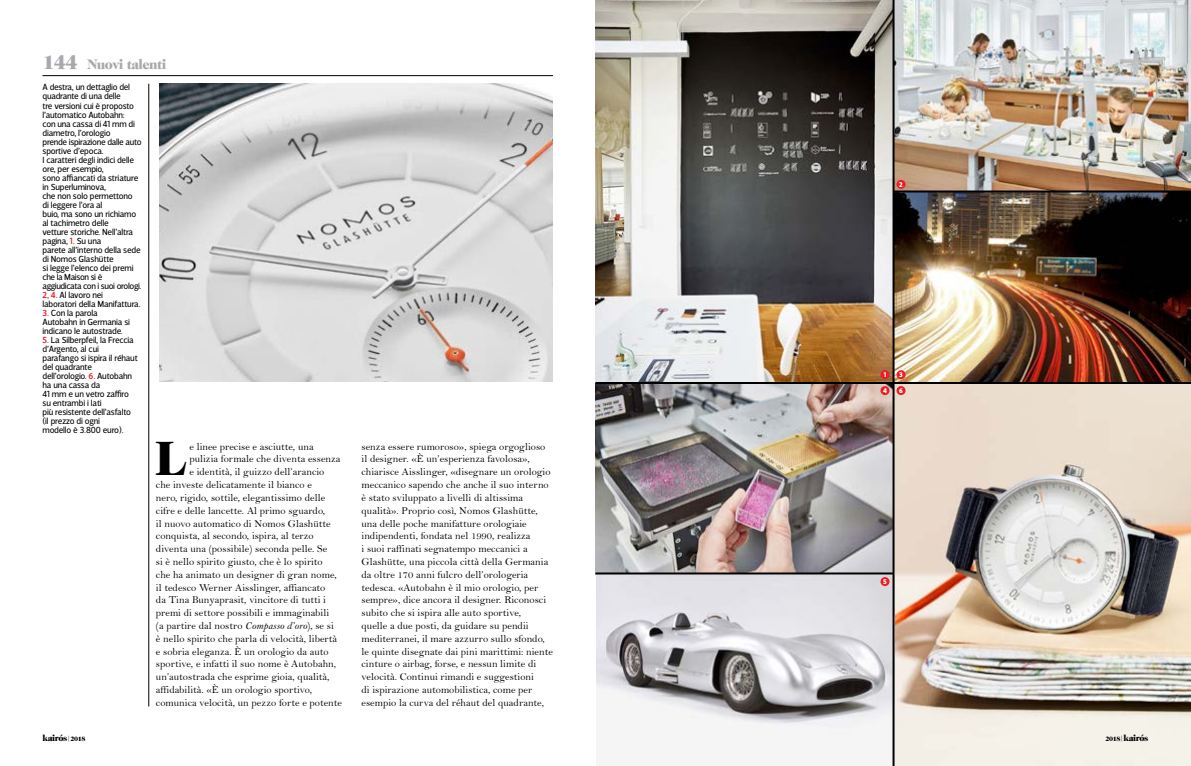
<style>
.page{position:relative;width:1191px;height:766px;background:#fff}
.page>*{position:absolute;margin:0;border:0;box-sizing:border-box;transform-origin:0 0}
.t1{font:900 48.1px "Caslon Two Twenty Four";color:#000}
.t2{font:900 14px "Caslon Two Twenty Four";letter-spacing:-.04em;color:#a7a9ac}
.t3{font:10.5px/12.8px "Bell";letter-spacing:.005em;color:#000}
.t4{font:9px/9px "Velino Sans";letter-spacing:-.02em;color:#000}
.t5{font:900 9px "Caslon Two Twenty Four";letter-spacing:-.04em;color:#000}
.t6{font:900 6.9px "Velino Sans";color:#fff}
.s1{font-size:20px}
.s2{font-weight:500;color:#ed1d24}
.s3{font-family:"Bell";font-weight:400;font-size:6.5px}
.s4{font-size:6.5px}
.s5{font-family:"Bell MT Italic"}
</style>
<div class="page">
<hr style="left:149px;top:84px;width:1px;height:622px;background:#000">
<img style="left:159px;top:84px;width:394px;height:298px">
<img style="left:595px;top:0;width:297px;height:572px">
<img style="left:894px;top:0;width:297px;height:765px">
<img style="left:597px;top:574px;width:295px;height:161px">
<hr style="left:595px;top:572px;width:298px;height:2px;background:#000">
<hr style="left:893px;top:190px;width:297px;height:2px;background:#000">
<hr style="left:892px;top:0;width:2px;height:765px;background:#000">
<hr style="left:595px;top:382px;width:596px;height:2px;background:#000">
<hr style="left:43px;top:75px;width:510px;height:1px;background:#000">
<div style="left:880px;top:370px;width:9px;height:9px;background:#ed1d24;border-radius:50%"></div>
<div style="left:896px;top:370px;width:9px;height:9px;background:#ed1d24;border-radius:50%"></div>
<div style="left:880px;top:386px;width:9px;height:9px;background:#ed1d24;border-radius:50%"></div>
<div style="left:880px;top:577px;width:9px;height:9px;background:#ed1d24;border-radius:50%"></div>
<div style="left:896px;top:386px;width:9px;height:9px;background:#ed1d24;border-radius:50%"></div>
<div style="left:896px;top:180px;width:9px;height:9px;background:#ed1d24;border-radius:50%"></div>
<h2 class="t2" style="left:43px;top:56px;width:126px"><span class="s1">144</span> Nuovi talenti</h2>
<p class="t4" style="left:43px;top:83px;width:101px">A destra, un dettaglio del quadrante di una delle<br>tre versioni cui è proposto l’automatico Autobahn:<br>con una cassa di 41 mm di diametro, l’orologio<br>prende ispirazione dalle auto sportive d’epoca.<br>I caratteri degli indici delle ore, per esempio,<br>sono affiancati da striature in Superluminova,<br>che non solo permettono<br>di leggere l’ora al<br>buio, ma sono un richiamo al tachimetro delle<br>vetture storiche. Nell’altra pagina, <span class="s2">1.</span> Su una<br>parete all’interno della sede di Nomos Glashütte<br>si legge l’elenco dei premi che la Maison si è aggiudicata con i suoi orologi.<br><span class="s2">2, 4.</span> Al lavoro nei<br>laboratori della Manifattura.</p>
<p class="t4" style="left:43px;top:308px;width:89px"><span class="s2">3.</span> Con la parola<br>Autobahn in Germania si indicano le autostrade.</p>
<p class="t4" style="left:43px;top:335px;width:97px"><span class="s2">5.</span> La Silberpfeil, la Freccia d’Argento, al cui<br>parafango si ispira il réhaut del quadrante dell’orologio. <span class="s2">6.</span> Autobahn ha una cassa da<br>41 mm e un vetro zaffiro su entrambi i lati<br>più resistente dell’asfalto (il prezzo di ogni<br>modello è 3.800 euro).</p>
<p class="t5" style="left:43px;top:732px;width:44px">kairós<span class="s3">|</span><span class="s4">2018</span></p>
<h1 class="t1" style="left:155px;top:430px;width:34px">L</h1>
<p class="t3" style="left:189px;top:439px;width:126px">e linee precise e asciutte, una</p>
<p class="t3" style="left:189px;top:452px;width:153px">pulizia formale che diventa essenza</p>
<p class="t3" style="left:189px;top:465px;width:136px">e identità, il guizzo dell’arancio</p>
<p class="t3" style="left:156px;top:478px;width:157px">che investe delicatamente il bianco e</p>
<p class="t3" style="left:156px;top:491px;width:171px">nero, rigido, sottile, elegantissimo delle</p>
<p class="t3" style="left:156px;top:503px;width:171px">cifre e delle lancette. Al primo sguardo,</p>
<p class="t3" style="left:156px;top:516px;width:176px">il nuovo automatico di Nomos Glashütte</p>
<p class="t3" style="left:156px;top:529px;width:159px">conquista, al secondo, ispira, al terzo</p>
<p class="t3" style="left:156px;top:542px;width:173px">diventa una (possibile) seconda pelle. Se</p>
<p class="t3" style="left:156px;top:555px;width:168px">si è nello spirito giusto, che è lo spirito</p>
<p class="t3" style="left:156px;top:567px;width:182px">che ha animato un designer di gran nome,</p>
<p class="t3" style="left:156px;top:580px;width:171px">il tedesco Werner Aisslinger, affiancato</p>
<p class="t3" style="left:156px;top:593px;width:172px">da Tina Bunyaprasit, vincitore di tutti i</p>
<p class="t3" style="left:156px;top:606px;width:175px">premi di settore possibili e immaginabili</p>
<p class="t3" style="left:156px;top:619px;width:179px">(a partire dal nostro <span class="s5">Compasso d’oro</span>), se si</p>
<p class="t3" style="left:156px;top:631px;width:183px">è nello spirito che parla di velocità, libertà</p>
<p class="t3" style="left:156px;top:644px;width:174px">e sobria eleganza. È un orologio da auto</p>
<p class="t3" style="left:156px;top:657px;width:182px">sportive, e infatti il suo nome è Autobahn,</p>
<p class="t3" style="left:156px;top:670px;width:175px">un’autostrada che esprime gioia, qualità,</p>
<p class="t3" style="left:156px;top:683px;width:157px">affidabilità. «È un orologio sportivo,</p>
<p class="t3" style="left:156px;top:695px;width:188px">comunica velocità, un pezzo forte e potente</p>
<p class="t3" style="left:361px;top:439px;width:193px">senza essere rumoroso», spiega orgoglioso il designer. «È un’esperienza favolosa», chiarisce Aisslinger, «disegnare un orologio meccanico sapendo che anche il suo interno è stato sviluppato a livelli di altissima qualità». Proprio così, Nomos Glashütte, una delle poche manifatture orologiaie indipendenti, fondata nel 1990, realizza<br>i suoi raffinati segnatempo meccanici a Glashütte, una piccola città della Germania da oltre 170 anni fulcro dell’orologeria tedesca. «Autobahn è il mio orologio, per sempre», dice ancora il designer. Riconosci subito che si ispira alle auto sportive,<br>quelle a due posti, da guidare su pendii mediterranei, il mare azzurro sullo sfondo, le quinte disegnate dai pini marittimi: niente cinture o airbag, forse, e nessun limite di velocità. Continui rimandi e suggestioni<br>di ispirazione automobilistica, come per esempio la curva del réhaut del quadrante,</p>
<p class="t6" style="left:899px;top:180px;width:5px">2</p>
<p class="t6" style="left:883px;top:370px;width:4px">1</p>
<p class="t6" style="left:899px;top:370px;width:5px">3</p>
<p class="t6" style="left:883px;top:386px;width:5px">4</p>
<p class="t6" style="left:899px;top:386px;width:5px">6</p>
<p class="t6" style="left:883px;top:577px;width:5px">5</p>
<p class="t5" style="left:1105px;top:732px;width:45px"><span class="s4">2018</span><span class="s3">|</span>kairós</p>
</div>
